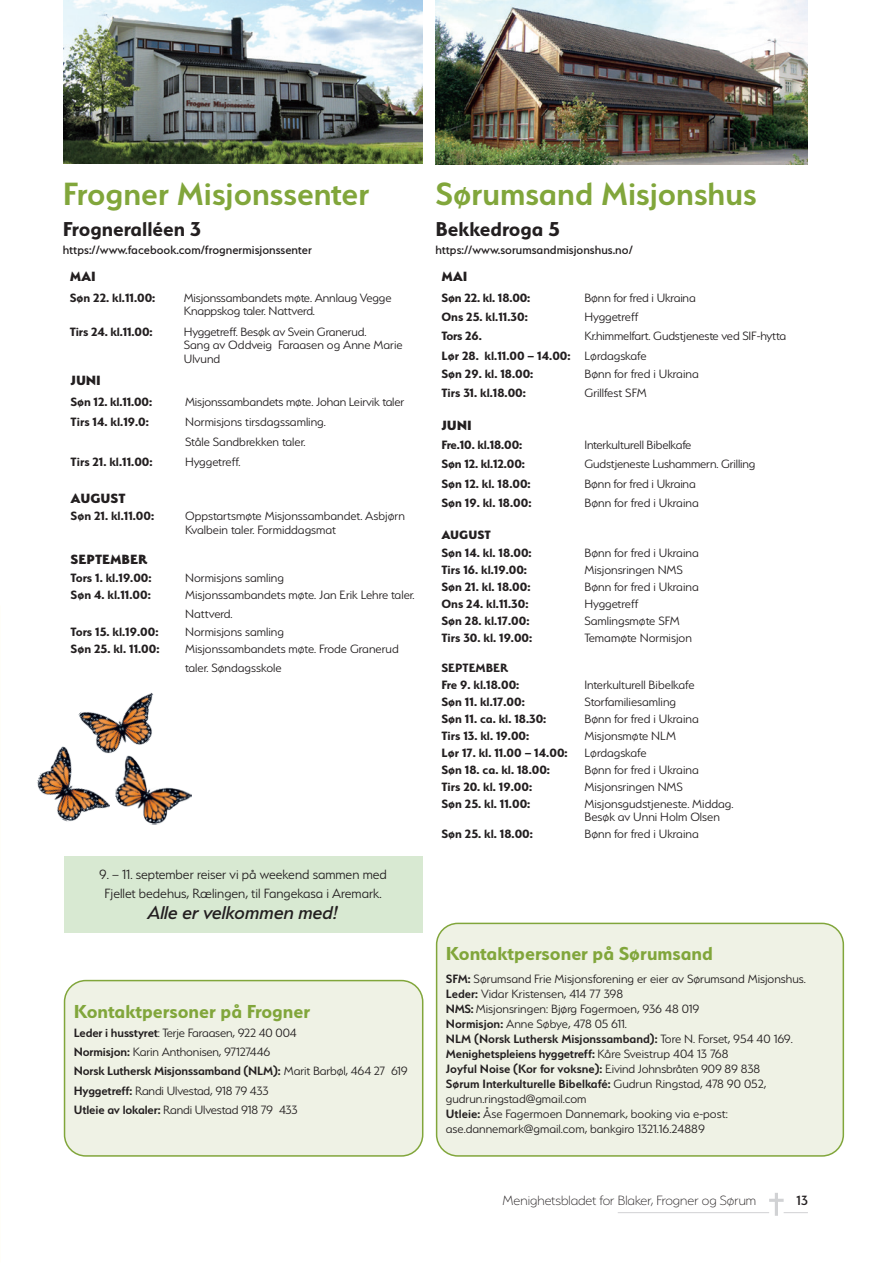
<style>
.page{position:relative;width:893px;height:1263px;background:#fff}
.page>*{position:absolute;margin:0;border:0;box-sizing:border-box;transform-origin:0 0}
.t1{font:600 36px "Serenity";color:#81a63b}
.t2{font:700 22.5px "Serenity";color:#231f20}
.t3{font:700 21px "Serenity";color:#81a63b}
.t4{font:italic 500 21px "Serenity";color:#231f20}
.t5{font:300 15px/19.5px "Serenity";color:#231f20;text-align:center}
.t6{font:200 15px "Serenity";color:#231f20}
.t7{font:800 15px "Serenity";letter-spacing:-.01em;color:#231f20}
.t8{font:500 15px "Serenity";color:#231f20}
.t9{font:300 13.5px/15px "Serenity";color:#231f20}
.t10{font:700 13.5px/17px "Serenity";color:#231f20}
.t11{font:500 13.5px "Serenity";color:#231f20}
.t12{font:800 13.5px "Serenity";color:#231f20}
.s1{font-weight:600}
.s2{font-weight:700}
.s3{font-weight:300}
</style>
<div class="page">
<hr style="left:618px;top:1212px;width:151px;height:1px;background:#d1d2d4">
<svg style="left:769px;top:1193px;width:39px;height:23px"></svg>
<img style="left:63px;top:0;width:359px;height:163px">
<img style="left:436px;top:0;width:372px;height:164px">
<div style="left:65px;top:980px;width:358px;height:176px;background:#eff2e5;border-radius:21px"></div>
<div style="left:64px;top:980px;width:359px;height:177px;border:2px solid #81a63b;border-radius:21px"></div>
<div style="left:437px;top:923px;width:406px;height:233px;background:#eff2e5;border-radius:21px"></div>
<div style="left:436px;top:923px;width:408px;height:234px;border:2px solid #81a63b;border-radius:21px"></div>
<div style="left:64px;top:856px;width:358px;height:77px;background:#d8e9d2"></div>
<img style="left:37px;top:746px;width:73px;height:76px">
<img style="left:71px;top:692px;width:83px;height:77px">
<img style="left:115px;top:755px;width:77px;height:70px">
<h1 class="t1" style="left:63px;top:174px;width:308px">Frogner Misjonssenter</h1>
<h2 class="t2" style="left:63px;top:216px;width:140px">Frogneralléen 3</h2>
<p class="t11" style="left:63px;top:242px;width:250px">https://www.facebook.com/frognermisjonssenter</p>
<p class="t7" style="left:70px;top:268px;width:28px">MAI</p>
<p class="t10" style="left:70px;top:289px;width:87px">Søn 22. kl.11.00:</p>
<p class="t9" style="left:184px;top:291px;width:209px;line-height:13.5px">Misjonssambandets møte. Annlaug Vegge<br>Knappskog taler. Nattverd.</p>
<p class="t10" style="left:70px;top:323px;width:84px">Tirs 24. kl.11.00:</p>
<p class="t9" style="left:184px;top:325px;width:221px;line-height:13.5px">Hyggetreff. Besøk av Svein Granerud.<br>Sang av Oddveig Faraasen og Anne Marie<br>Ulvund</p>
<p class="t7" style="left:71px;top:372px;width:32px">JUNI</p>
<p class="t10" style="left:71px;top:393px;width:83px">Søn 12. kl.11.00:</p>
<p class="t9" style="left:185px;top:394px;width:221px">Misjonssambandets møte. Johan Leirvik taler</p>
<p class="t10" style="left:71px;top:413px;width:80px">Tirs 14. kl.19.0:</p>
<p class="t9" style="left:185px;top:412px;width:142px;line-height:19.5px">Normisjons tirsdagssamling.<br>Ståle Sandbrekken taler.</p>
<p class="t10" style="left:71px;top:453px;width:83px">Tirs 21. kl.11.00:</p>
<p class="t9" style="left:185px;top:455px;width:57px">Hyggetreff.</p>
<p class="t7" style="left:71px;top:490px;width:56px">AUGUST</p>
<p class="t10" style="left:71px;top:507px;width:85px">Søn 21. kl.11.00:</p>
<p class="t9" style="left:185px;top:509px;width:221px;line-height:13.5px">Oppstartsmøte Misjonssambandet. Asbjørn<br>Kvalbein taler. Formiddagsmat</p>
<p class="t7" style="left:71px;top:551px;width:78px">SEPTEMBER</p>
<p class="t10" style="left:71px;top:569px;width:82px">Tors 1. kl.19.00:</p>
<p class="t9" style="left:185px;top:570px;width:100px">Normisjons samling</p>
<p class="t10" style="left:71px;top:586px;width:82px">Søn 4. kl.11.00:</p>
<p class="t9" style="left:185px;top:584px;width:231px;line-height:19.5px">Misjonssambandets møte. Jan Erik Lehre taler.<br>Nattverd.</p>
<p class="t10" style="left:71px;top:623px;width:89px">Tors 15. kl.19.00:</p>
<p class="t9" style="left:185px;top:624px;width:100px">Normisjons samling</p>
<p class="t10" style="left:71px;top:640px;width:90px">Søn 25. kl. 11.00:</p>
<p class="t9" style="left:185px;top:639px;width:215px;line-height:19.5px">Misjonssambandets møte. Frode Granerud taler. Søndagsskole</p>
<p class="t5" style="left:99px;top:864px;width:289px">9. – 11. september reiser vi på weekend sammen med<br>Fjellet bedehus, Rælingen, til Fangekasa i Aremark.</p>
<h3 class="t4" style="left:148px;top:901px;width:191px">Alle er velkommen med!</h3>
<h3 class="t3" style="left:74px;top:999px;width:238px">Kontaktpersoner på Frogner</h3>
<p class="t9" style="left:74px;top:1023px;width:335px;line-height:19.2px"><span class="s1">Leder i husstyret</span>: Terje Faraasen, 922 40 004<br><span class="s1">Normisjon:</span> Karin Anthonisen, 97127446<br><span class="s1">Norsk Luthersk Misjonssamband (NLM):</span> Marit Barbøl, 464 27 619<br><span class="s1">Hyggetreff:</span> Randi Ulvestad, 918 79 433<br><span class="s1">Utleie av lokaler:</span> Randi Ulvestad 918 79 433</p>
<h1 class="t1" style="left:435px;top:174px;width:323px">Sørumsand Misjonshus</h1>
<h2 class="t2" style="left:435px;top:216px;width:126px">Bekkedroga 5</h2>
<p class="t11" style="left:435px;top:243px;width:199px">https://www.sorumsandmisjonshus.no/</p>
<p class="t7" style="left:441px;top:268px;width:28px">MAI</p>
<p class="t10" style="left:441px;top:289px;width:90px">Søn 22. kl. 18.00:</p>
<p class="t9" style="left:584px;top:290px;width:113px">Bønn for fred i Ukraina</p>
<p class="t10" style="left:441px;top:308px;width:88px">Ons 25. kl.11.30:</p>
<p class="t9" style="left:584px;top:309px;width:56px">Hyggetreff</p>
<p class="t10" style="left:441px;top:327px;width:42px">Tors 26.</p>
<p class="t9" style="left:441px;top:327px;width:346px;line-height:18.9px;text-indent:143px">Kr.himmelfart. Gudstjeneste ved SIF-hytta<br><span class="s2">Lør 28. kl.11.00 – 14.00:</span> Lørdagskafe<br><span class="s2">Søn 29. kl. 18.00:</span></p>
<p class="t9" style="left:584px;top:366px;width:116px">Bønn for fred i Ukraina</p>
<p class="t10" style="left:441px;top:384px;width:86px">Tirs 31. kl.18.00:</p>
<p class="t9" style="left:584px;top:385px;width:64px">Grillfest SFM</p>
<p class="t7" style="left:441px;top:417px;width:32px">JUNI</p>
<p class="t10" style="left:441px;top:436px;width:82px">Fre.10. kl.18.00:</p>
<p class="t9" style="left:584px;top:437px;width:109px">Interkulturell Bibelkafe</p>
<p class="t10" style="left:441px;top:455px;width:85px">Søn 12. kl.12.00:</p>
<p class="t9" style="left:584px;top:456px;width:173px">Gudstjeneste Lushammern. Grilling</p>
<p class="t10" style="left:441px;top:475px;width:91px">Søn 12. kl. 18.00:</p>
<p class="t9" style="left:584px;top:476px;width:113px">Bønn for fred i Ukraina</p>
<p class="t10" style="left:441px;top:494px;width:92px">Søn 19. kl. 18.00:</p>
<p class="t9" style="left:584px;top:495px;width:116px">Bønn for fred i Ukraina</p>
<p class="t12" style="left:441px;top:527px;width:51px">AUGUST</p>
<p class="t10" style="left:441px;top:544px;width:92px">Søn 14. kl. 18.00:</p>
<p class="t9" style="left:584px;top:545px;width:116px">Bønn for fred i Ukraina</p>
<p class="t10" style="left:441px;top:561px;width:87px">Tirs 16. kl.19.00:</p>
<p class="t9" style="left:584px;top:562px;width:100px">Misjonsringen NMS</p>
<p class="t10" style="left:441px;top:578px;width:91px">Søn 21. kl. 18.00:</p>
<p class="t9" style="left:584px;top:579px;width:116px">Bønn for fred i Ukraina</p>
<p class="t10" style="left:441px;top:595px;width:88px">Ons 24. kl.11.30:</p>
<p class="t9" style="left:584px;top:596px;width:56px">Hyggetreff</p>
<p class="t10" style="left:441px;top:612px;width:89px">Søn 28. kl.17.00:</p>
<p class="t9" style="left:584px;top:613px;width:97px">Samlingsmøte SFM</p>
<p class="t10" style="left:441px;top:629px;width:92px">Tirs 30. kl. 19.00:</p>
<p class="t9" style="left:584px;top:630px;width:109px">Temamøte Normisjon</p>
<p class="t10" style="left:441px;top:659px;width:79px">SEPTEMBER<br>Fre 9. kl.18.00:</p>
<p class="t9" style="left:584px;top:677px;width:112px">Interkulturell Bibelkafe</p>
<p class="t10" style="left:441px;top:693px;width:85px">Søn 11. kl.17.00:</p>
<p class="t9" style="left:584px;top:694px;width:93px">Storfamiliesamling</p>
<p class="t10" style="left:441px;top:710px;width:106px">Søn 11. ca. kl. 18.30:</p>
<p class="t9" style="left:584px;top:711px;width:116px">Bønn for fred i Ukraina</p>
<p class="t10" style="left:441px;top:727px;width:89px">Tirs 13. kl. 19.00:</p>
<p class="t10" style="left:441px;top:727px;width:236px;text-indent:143px"><span class="s3">Misjonsmøte NLM<br></span>Lør 17. kl. 11.00 – 14.00: <span class="s3">Lørdagskafe<br></span>Søn 18. ca. kl. 18.00:</p>
<p class="t9" style="left:584px;top:762px;width:116px">Bønn for fred i Ukraina</p>
<p class="t10" style="left:441px;top:778px;width:92px">Tirs 20. kl. 19.00:</p>
<p class="t9" style="left:584px;top:779px;width:100px">Misjonsringen NMS</p>
<p class="t10" style="left:441px;top:795px;width:90px">Søn 25. kl. 11.00:</p>
<p class="t9" style="left:584px;top:797px;width:151px;line-height:13.5px">Misjonsgudstjeneste. Middag.<br>Besøk av Unni Holm Olsen</p>
<p class="t10" style="left:441px;top:825px;width:93px">Søn 25. kl. 18.00:</p>
<p class="t9" style="left:584px;top:826px;width:116px">Bønn for fred i Ukraina</p>
<h3 class="t3" style="left:446px;top:942px;width:269px">Kontaktpersoner på Sørumsand</h3>
<p class="t9" style="left:446px;top:972px;width:362px"><span class="s1">SFM:</span> Sørumsand Frie Misjonsforening er eier av Sørumsand Misjonshus.<br><span class="s1">Leder:</span> Vidar Kristensen, 414 77 398<br><span class="s1">NMS:</span> Misjonsringen: Bjørg Fagermoen, 936 48 019<br><span class="s1">Normisjon:</span> Anne Søbye, 478 05 611.<br><span class="s1">NLM (Norsk Luthersk Misjonssamband):</span> Tore N. Forset, 954 40 169.<br><span class="s1">Menighetspleiens hyggetreff:</span> Kåre Sveistrup 404 13 768<br><span class="s1">Joyful Noise (Kor for voksne):</span> Eivind Johnsbråten 909 89 838<br><span class="s1">Sørum Interkulturelle Bibelkafé:</span> Gudrun Ringstad, 478 90 052, gudrun.ringstad@gmail.com<br><span class="s1">Utleie:</span> Åse Fagermoen Dannemark, booking via e-post: ase.dannemark@gmail.com, bankgiro 1321.16.24889</p>
<p class="t6" style="left:503px;top:1193px;width:255px">Menighetsbladet for Blaker, Frogner og Sørum</p>
<p class="t8" style="left:797px;top:1192px;width:13px">13</p>
</div>
